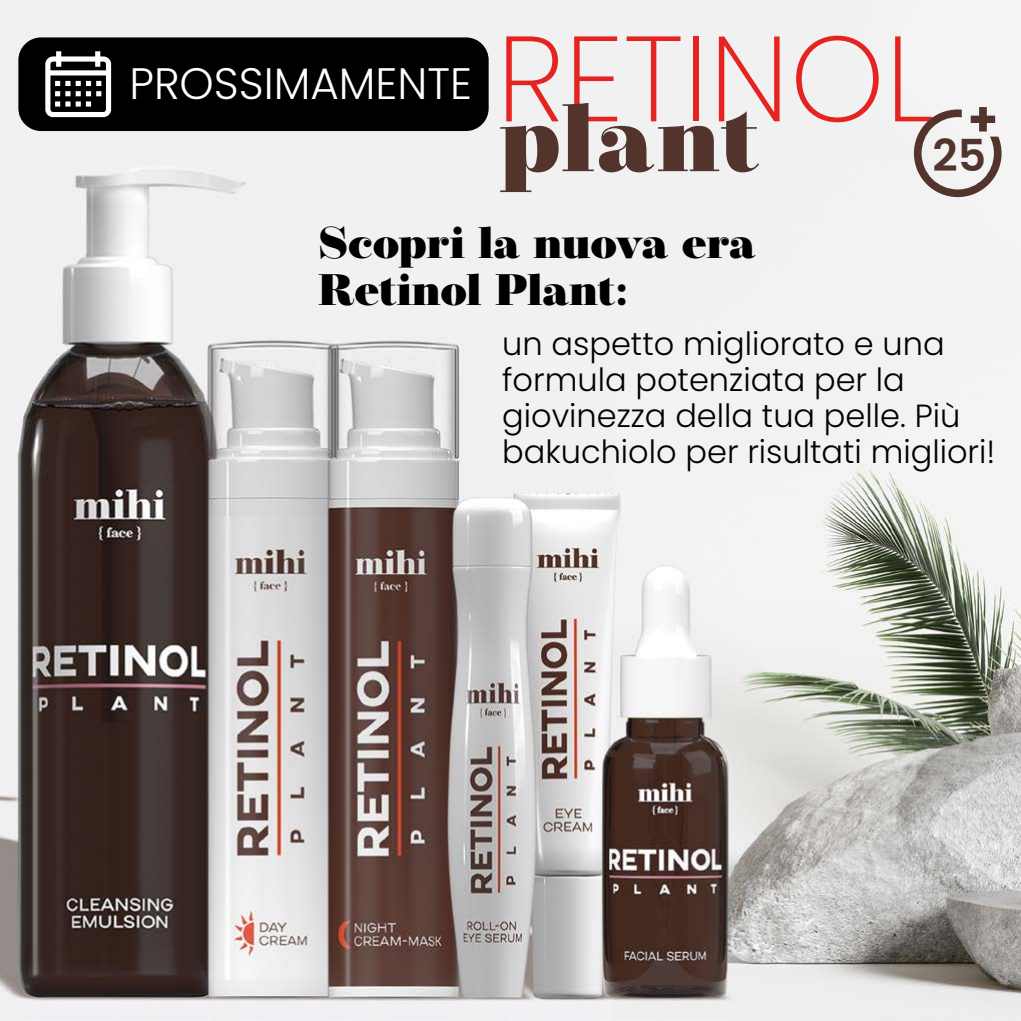
<style>
.page{position:relative;width:1021px;height:1021px;background:#fff}
.page>*{position:absolute;margin:0;border:0;box-sizing:border-box;transform-origin:0 0}
.t1{font:200 121px "Poppins";color:#e52321}
.t2{font:900 95.4px "Operetta 12";letter-spacing:.02em;color:#52342d}
.t3{font:900 44px/47.2px "Operetta 12";letter-spacing:-.005em;color:#000}
.t4{font:300 44px "Poppins";color:#fff}
.t5{font:600 44px "Poppins";color:#52342d}
.t6{font:300 32px/36px "Poppins";color:#000}
</style>
<div class="page">
<img style="left:0;top:0;width:1020px;height:1020px">
<svg style="left:913px;top:107px;width:88px;height:90px"></svg>
<div style="left:18px;top:37px;width:470px;height:94px;background:#000;border-radius:23px"></div>
<svg style="left:45px;top:51px;width:66px;height:66px"></svg>
<h3 class="t4" style="left:129px;top:58px;width:344px">PROSSIMAMENTE</h3>
<h1 class="t1" style="left:496px;top:9px;width:439px">RETINOL</h1>
<h2 class="t2" style="left:499px;top:82px;width:262px">plant</h2>
<h3 class="t5" style="left:932px;top:130px;width:55px">25</h3>
<h3 class="t3" style="left:318px;top:219px;width:439px">Scopri la nuova era<br>Retinol Plant:</h3>
<p class="t6" style="left:502px;top:325px;width:494px">un aspetto migliorato e una formula potenziata per la giovinezza della tua pelle. Più bakuchiolo per risultati migliori!</p>
</div>
